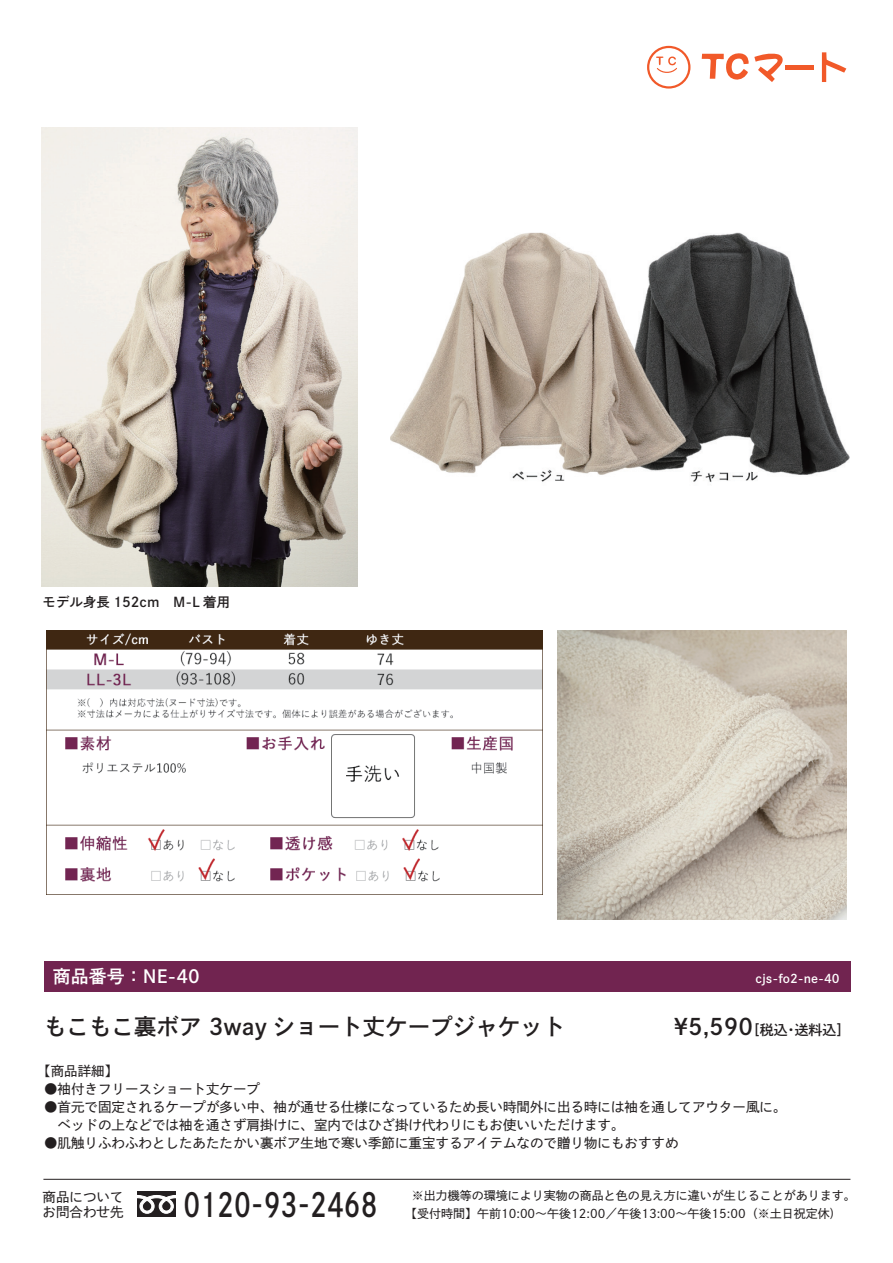
<style>
.page{position:relative;width:893px;height:1263px;background:#fff}
.page>*{position:absolute;margin:0;border:0;box-sizing:border-box;transform-origin:0 0}
.t1{font:32.55px "DNP Shuei Go Kin Std B";color:#231f20;scale:.8 1}
.t2{font:22.5px "DNP Shuei Go Kin Std B";color:#231f20}
.t3{font:18px "DNP Shuei Go Kin Std B";color:#fff}
.t4{font:13.95px "DNP Shuei Go Kin Std B";color:#231f20}
.t5{font:13.5px/18px "DNP Shuei Go Kin Std M";color:#231f20}
.t6{font:13.5px "DNP Shuei Go Kin Std B";color:#231f20}
.t7{font:12px "DNP Shuei Go Kin Std M";color:#231f20}
.t8{font:12px "DNP Shuei Go Kin Std B";color:#fff}
.s1{font-size:22.5px}
</style>
<div class="page">
<img style="left:390px;top:232px;width:459px;height:250px">
<img style="left:557px;top:630px;width:289px;height:289px">
<img style="left:46px;top:630px;width:496px;height:264px">
<img style="left:41px;top:128px;width:317px;height:458px">
<div style="left:44px;top:961px;width:806px;height:31px;background:#712450"></div>
<div style="left:137px;top:1191px;width:39px;height:26px;background:#231f20"></div>
<svg style="left:137px;top:1195px;width:39px;height:19px"></svg>
<hr style="left:43px;top:1179px;width:807px;height:1px;background:#231f20">
<svg style="left:822px;top:52px;width:24px;height:30px"></svg>
<svg style="left:702px;top:53px;width:81px;height:29px"></svg>
<div style="left:785px;top:65px;width:28px;height:5px;background:#f15929"></div>
<svg style="left:647px;top:46px;width:43px;height:43px"></svg>
<div style="left:649px;top:48px;width:39px;height:38px;background:#fff;border-radius:50%"></div>
<svg style="left:656px;top:56px;width:21px;height:17px"></svg>
<p class="t6" style="left:43px;top:592px;width:189px">モデル身長 152cm　M-L 着用</p>
<h3 class="t3" style="left:53px;top:964px;width:148px">商品番号：NE-40</h3>
<p class="t8" style="left:755px;top:970px;width:86px">cjs-fo2-ne-40</p>
<h2 class="t2" style="left:44px;top:1011px;width:523px">もこもこ裏ボア 3way ショート丈ケープジャケット</h2>
<p class="t4" style="left:674px;top:1020px;width:178px"><span class="s1">¥5,590</span>［税込・送料込］</p>
<p class="t5" style="left:37px;top:1062px;width:82px">【商品詳細】</p>
<p class="t5" style="left:44px;top:1080px;width:217px">●袖付きフリースショート丈ケープ</p>
<p class="t5" style="left:44px;top:1098px;width:744px">●首元で固定されるケープが多い中、袖が通せる仕様になっているため長い時間外に出る時には袖を通してアウター風に。　ベッドの上などでは袖を通さず肩掛けに、室内ではひざ掛け代わりにもお使いいただけます。</p>
<p class="t5" style="left:44px;top:1134px;width:636px">●肌触りふわふわとしたあたたかい裏ボア生地で寒い季節に重宝するアイテムなので贈り物にもおすすめ</p>
<p class="t5" style="left:43px;top:1189px;width:82px;line-height:15px">商品についてお問合わせ先</p>
<h1 class="t1" style="left:184px;top:1182px;width:244px">0120-93-2468</h1>
<p class="t7" style="left:412px;top:1188px;width:445px">※出力機等の環境により実物の商品と色の見え方に違いが生じることがあります。</p>
<p class="t7" style="left:411px;top:1205px;width:436px">【受付時間】午前10:00～午後12:00／午後13:00～午後15:00（※土日祝定休)　</p>
</div>
